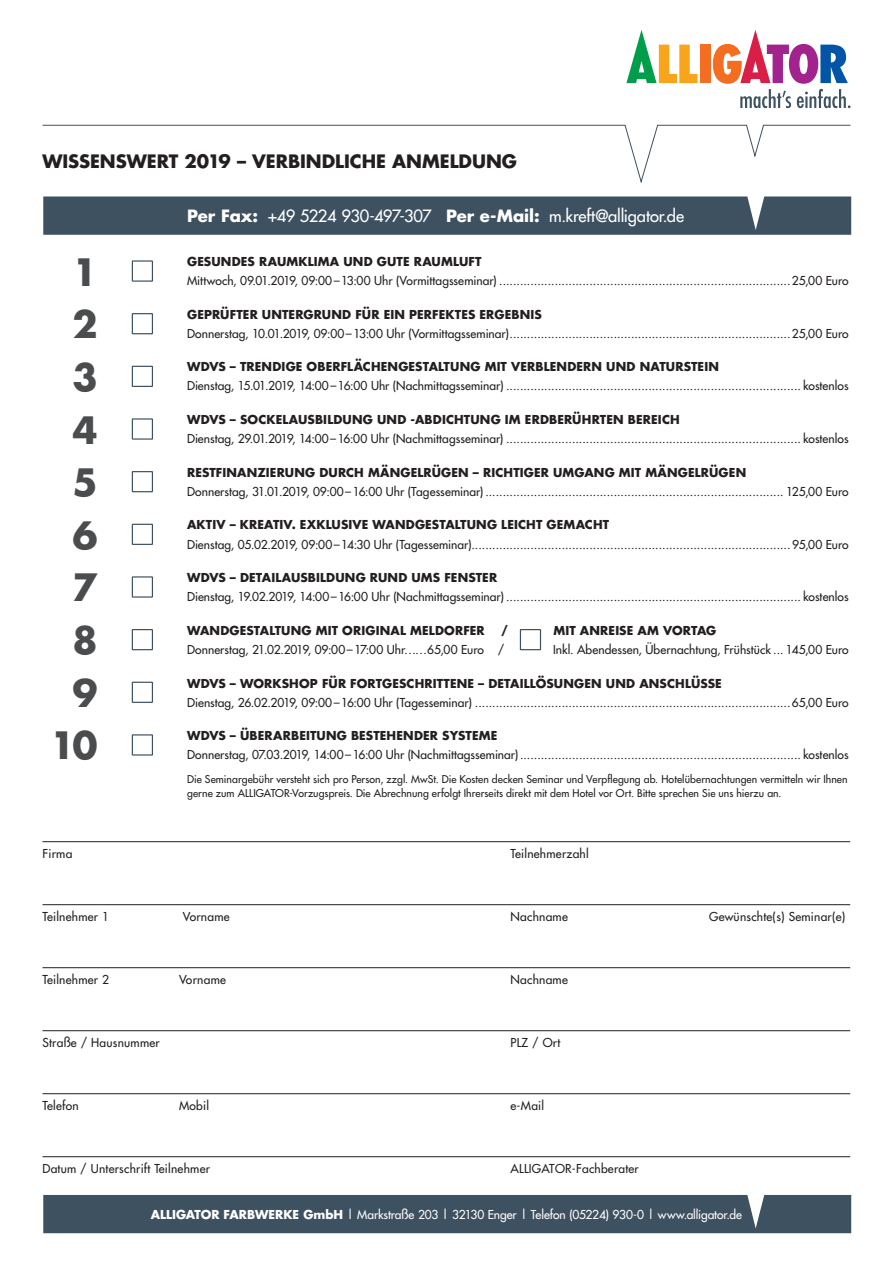
<style>
.page{position:relative;width:893px;height:1263px;background:#fff}
.page>*{position:absolute;margin:0;border:0;box-sizing:border-box;transform-origin:0 0}
.t1{font:700 36.75px/52.7px "Futura";color:#4b4c4d;text-align:right}
.t2{font:700 18px "Futura";color:#231f20}
.t3{font:16.5px "Futura";letter-spacing:-.015em;color:#fff}
.t4{font:12px "Futura";letter-spacing:.005em;color:#231f20}
.t5{font:700 12px "Futura";letter-spacing:.015em;color:#231f20}
.t6{font:12px "Futura";letter-spacing:-.005em;color:#fff}
.t7{font:10.5px/13.5px "Futura";letter-spacing:.01em;color:#231f20}
.s1{font-weight:700}
</style>
<div class="page">
<div style="left:43px;top:196px;width:808px;height:39px;background:#3e5161"></div>
<div style="left:43px;top:1195px;width:808px;height:38px;background:#3e5161"></div>
<hr style="left:43px;top:841px;width:807px;height:1px;background:#231f20">
<hr style="left:43px;top:904px;width:807px;height:1px;background:#231f20">
<hr style="left:43px;top:967px;width:807px;height:1px;background:#231f20">
<hr style="left:43px;top:1030px;width:807px;height:1px;background:#231f20">
<hr style="left:43px;top:1093px;width:807px;height:1px;background:#231f20">
<hr style="left:43px;top:1156px;width:807px;height:1px;background:#231f20">
<div style="left:132px;top:260px;width:21px;height:22px;border:1px solid #3d5160"></div>
<div style="left:132px;top:418px;width:21px;height:22px;border:1px solid #3d5160"></div>
<div style="left:132px;top:576px;width:21px;height:22px;border:1px solid #3d5160"></div>
<div style="left:132px;top:313px;width:21px;height:21px;border:1px solid #3d5160"></div>
<div style="left:132px;top:471px;width:21px;height:21px;border:1px solid #3d5160"></div>
<div style="left:132px;top:629px;width:21px;height:21px;border:1px solid #3d5160"></div>
<div style="left:520px;top:629px;width:21px;height:21px;border:1px solid #3d5160"></div>
<div style="left:132px;top:366px;width:21px;height:21px;border:1px solid #3d5160"></div>
<div style="left:132px;top:524px;width:21px;height:21px;border:1px solid #3d5160"></div>
<div style="left:132px;top:682px;width:21px;height:21px;border:1px solid #3d5160"></div>
<div style="left:132px;top:734px;width:21px;height:21px;border:1px solid #3d5160"></div>
<svg style="left:42px;top:125px;width:809px;height:59px"></svg>
<svg style="left:626px;top:30px;width:71px;height:53px"></svg>
<div style="left:700px;top:45px;width:10px;height:38px;background:#f36e21"></div>
<svg style="left:713px;top:30px;width:137px;height:78px"></svg>
<h2 class="t2" style="left:43px;top:148px;width:476px">WISSENSWERT 2019 – VERBINDLICHE ANMELDUNG</h2>
<h3 class="t3" style="left:187px;top:205px;width:498px"><span class="s1">Per Fax:</span> +49 5224 930-497-307 <span class="s1">Per e-Mail:</span> m.kreft@alligator.de</h3>
<h1 class="t1" style="left:50px;top:244px;width:49px">1<br>2<br>3<br>4<br>5<br>6<br>7<br>8<br>9<br>10</h1>
<p class="t5" style="left:187px;top:253px;width:296px">GESUNDES RAUMKLIMA UND GUTE RAUMLUFT</p>
<p class="t4" style="left:187px;top:273px;width:663px">Mittwoch, 09.01.2019, 09:00–13:00 Uhr (Vormittagsseminar) ....................................................................................25,00 Euro</p>
<p class="t5" style="left:187px;top:306px;width:356px">GEPRÜFTER UNTERGRUND FÜR EIN PERFEKTES ERGEBNIS</p>
<p class="t4" style="left:187px;top:325px;width:663px">Donnerstag, 10.01.2019, 09:00–13:00 Uhr (Vormittagsseminar).................................................................................25,00 Euro</p>
<p class="t5" style="left:187px;top:358px;width:533px">WDVS – TRENDIGE OBERFLÄCHENGESTALTUNG MIT VERBLENDERN UND NATURSTEIN</p>
<p class="t4" style="left:187px;top:378px;width:663px">Dienstag, 15.01.2019, 14:00–16:00 Uhr (Nachmittagsseminar) ..................................................................................... kostenlos</p>
<p class="t5" style="left:187px;top:411px;width:494px">WDVS – SOCKELAUSBILDUNG UND -ABDICHTUNG IM ERDBERÜHRTEN BEREICH</p>
<p class="t4" style="left:187px;top:431px;width:663px">Dienstag, 29.01.2019, 14:00–16:00 Uhr (Nachmittagsseminar) ..................................................................................... kostenlos</p>
<p class="t5" style="left:187px;top:464px;width:561px">RESTFINANZIERUNG DURCH MÄNGELRÜGEN – RICHTIGER UMGANG MIT MÄNGELRÜGEN</p>
<p class="t4" style="left:187px;top:484px;width:663px">Donnerstag, 31.01.2019, 09:00–16:00 Uhr (Tagesseminar) ...................................................................................... 125,00 Euro</p>
<p class="t5" style="left:187px;top:517px;width:423px">AKTIV – KREATIV. EXKLUSIVE WANDGESTALTUNG LEICHT GEMACHT</p>
<p class="t4" style="left:187px;top:536px;width:663px">Dienstag, 05.02.2019, 09:00–14:30 Uhr (Tagesseminar)............................................................................................ 95,00 Euro</p>
<p class="t5" style="left:187px;top:569px;width:312px">WDVS – DETAILAUSBILDUNG RUND UMS FENSTER</p>
<p class="t4" style="left:187px;top:589px;width:663px">Dienstag, 19.02.2019, 14:00–16:00 Uhr (Nachmittagsseminar) ..................................................................................... kostenlos</p>
<p class="t5" style="left:187px;top:622px;width:299px">WANDGESTALTUNG MIT ORIGINAL MELDORFER</p>
<p class="t5" style="left:501px;top:622px;width:8px">/</p>
<p class="t5" style="left:553px;top:622px;width:164px">MIT ANREISE AM VORTAG</p>
<p class="t4" style="left:187px;top:642px;width:319px">Donnerstag, 21.02.2019, 09:00–17:00 Uhr……65,00 Euro /</p>
<p class="t4" style="left:553px;top:642px;width:297px">Inkl. Abendessen, Übernachtung, Frühstück ... 145,00 Euro</p>
<p class="t5" style="left:187px;top:675px;width:536px">WDVS – WORKSHOP FÜR FORTGESCHRITTENE – DETAILLÖSUNGEN UND ANSCHLÜSSE</p>
<p class="t4" style="left:187px;top:694px;width:663px">Dienstag, 26.02.2019, 09:00–16:00 Uhr (Tagesseminar) ...........................................................................................65,00 Euro</p>
<p class="t5" style="left:187px;top:727px;width:312px">WDVS – ÜBERARBEITUNG BESTEHENDER SYSTEME</p>
<p class="t4" style="left:187px;top:747px;width:663px">Donnerstag, 07.03.2019, 14:00–16:00 Uhr (Nachmittagsseminar)................................................................................. kostenlos</p>
<p class="t7" style="left:187px;top:772px;width:662px">Die Seminargebühr versteht sich pro Person, zzgl. MwSt. Die Kosten decken Seminar und Verpflegung ab. Hotelübernachtungen vermitteln wir Ihnen gerne zum ALLIGATOR-Vorzugspreis. Die Abrechnung erfolgt Ihrerseits direkt mit dem Hotel vor Ort. Bitte sprechen Sie uns hierzu an.</p>
<p class="t4" style="left:43px;top:846px;width:31px">Firma</p>
<p class="t4" style="left:511px;top:846px;width:80px">Teilnehmerzahl</p>
<p class="t4" style="left:43px;top:909px;width:68px">Teilnehmer 1</p>
<p class="t4" style="left:183px;top:909px;width:48px">Vorname</p>
<p class="t4" style="left:511px;top:909px;width:59px">Nachname</p>
<p class="t4" style="left:709px;top:909px;width:138px">Gewünschte(s) Seminar(e)</p>
<p class="t4" style="left:43px;top:972px;width:68px">Teilnehmer 2</p>
<p class="t4" style="left:179px;top:972px;width:48px">Vorname</p>
<p class="t4" style="left:511px;top:972px;width:59px">Nachname</p>
<p class="t4" style="left:43px;top:1035px;width:119px">Straße / Hausnummer</p>
<p class="t4" style="left:511px;top:1035px;width:51px">PLZ / Ort</p>
<p class="t4" style="left:43px;top:1098px;width:38px">Telefon</p>
<p class="t4" style="left:179px;top:1098px;width:32px">Mobil</p>
<p class="t4" style="left:511px;top:1098px;width:35px">e-Mail</p>
<p class="t4" style="left:43px;top:1161px;width:169px">Datum / Unterschrift Teilnehmer</p>
<p class="t4" style="left:511px;top:1161px;width:130px">ALLIGATOR-Fachberater</p>
<p class="t6" style="left:151px;top:1207px;width:593px"><span class="s1">ALLIGATOR FARBWERKE GmbH</span> | Markstraße 203 | 32130 Enger | Telefon (05224) 930-0 | www.alligator.de</p>
</div>
